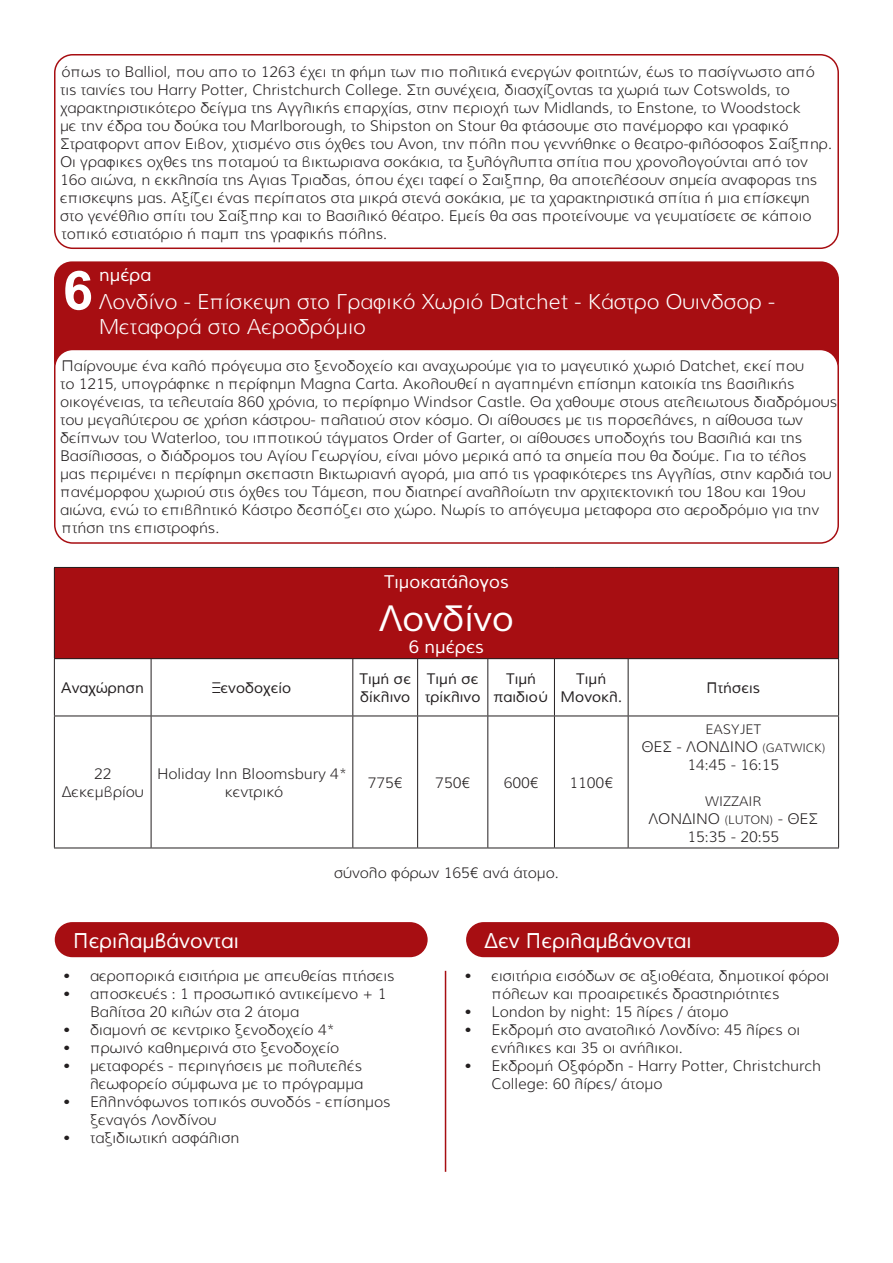
<style>
.page{position:relative;width:893px;height:1263px;background:#fff}
.page>*{position:absolute;margin:0;border:0;box-sizing:border-box;transform-origin:0 0}
.t1{font:700 54px "Arial";color:#fff}
.t2{font:36px "Aka Acid GR Muli Medium";color:#fff}
.t3{font:21px/25.2px "Aka Acid GR Muli Light";color:#fff}
.t4{font:21px "Aka Acid GR Muli Medium";color:#fff}
.t5{font:18px "Aka Acid GR Muli Medium";color:#fff}
.t6{font:15px/18px "Aka Acid GR Muli Light";color:#231f20}
.t7{font:15px/18px "Aka Acid GR Muli Medium";color:#231f20}
.t8{font:13.5px "Aka Acid GR Muli Light";color:#231f20}
.s1{font-size:12px}
</style>
<div class="page">
<div style="left:54px;top:261px;width:785px;height:118px;background:#a70e12;border-radius:18px"></div>
<div style="left:55px;top:349px;width:783px;height:194px;background:#fff;border-radius:18px"></div>
<div style="left:54px;top:349px;width:785px;height:195px;border:2px solid #a70e12;border-radius:18px"></div>
<div style="left:54px;top:54px;width:785px;height:195px;border:2px solid #a70e12;border-radius:18px"></div>
<div style="left:54px;top:567px;width:785px;height:92px;background:#a70e12"></div>
<hr style="left:54px;top:567px;width:97px;height:1px;background:#231f20">
<hr style="left:54px;top:568px;width:1px;height:90px;background:#231f20">
<hr style="left:151px;top:567px;width:202px;height:1px;background:#231f20">
<hr style="left:353px;top:567px;width:65px;height:1px;background:#231f20">
<hr style="left:418px;top:567px;width:70px;height:1px;background:#231f20">
<hr style="left:488px;top:567px;width:66px;height:1px;background:#231f20">
<hr style="left:554px;top:567px;width:74px;height:1px;background:#231f20">
<hr style="left:628px;top:567px;width:211px;height:1px;background:#231f20">
<hr style="left:838px;top:568px;width:1px;height:90px;background:#231f20">
<hr style="left:54px;top:658px;width:97px;height:1px;background:#231f20">
<hr style="left:54px;top:659px;width:1px;height:57px;background:#231f20">
<hr style="left:151px;top:658px;width:202px;height:1px;background:#231f20">
<hr style="left:151px;top:659px;width:1px;height:57px;background:#231f20">
<hr style="left:353px;top:658px;width:65px;height:1px;background:#231f20">
<hr style="left:352px;top:659px;width:1px;height:57px;background:#231f20">
<hr style="left:418px;top:658px;width:70px;height:1px;background:#231f20">
<hr style="left:417px;top:659px;width:1px;height:57px;background:#231f20">
<hr style="left:488px;top:658px;width:66px;height:1px;background:#231f20">
<hr style="left:487px;top:659px;width:1px;height:57px;background:#231f20">
<hr style="left:554px;top:658px;width:74px;height:1px;background:#231f20">
<hr style="left:554px;top:659px;width:1px;height:57px;background:#231f20">
<hr style="left:628px;top:658px;width:211px;height:1px;background:#231f20">
<hr style="left:628px;top:659px;width:1px;height:57px;background:#231f20">
<hr style="left:838px;top:659px;width:1px;height:57px;background:#231f20">
<hr style="left:54px;top:716px;width:97px;height:1px;background:#231f20">
<hr style="left:54px;top:716px;width:1px;height:132px;background:#231f20">
<hr style="left:151px;top:716px;width:202px;height:1px;background:#231f20">
<hr style="left:151px;top:716px;width:1px;height:132px;background:#231f20">
<hr style="left:353px;top:716px;width:65px;height:1px;background:#231f20">
<hr style="left:352px;top:716px;width:1px;height:132px;background:#231f20">
<hr style="left:418px;top:716px;width:70px;height:1px;background:#231f20">
<hr style="left:417px;top:716px;width:1px;height:132px;background:#231f20">
<hr style="left:488px;top:716px;width:66px;height:1px;background:#231f20">
<hr style="left:487px;top:716px;width:1px;height:132px;background:#231f20">
<hr style="left:554px;top:716px;width:74px;height:1px;background:#231f20">
<hr style="left:554px;top:716px;width:1px;height:132px;background:#231f20">
<hr style="left:628px;top:716px;width:211px;height:1px;background:#231f20">
<hr style="left:628px;top:716px;width:1px;height:132px;background:#231f20">
<hr style="left:838px;top:716px;width:1px;height:132px;background:#231f20">
<hr style="left:54px;top:848px;width:97px;height:1px;background:#231f20">
<hr style="left:151px;top:848px;width:202px;height:1px;background:#231f20">
<hr style="left:353px;top:848px;width:65px;height:1px;background:#231f20">
<hr style="left:418px;top:848px;width:70px;height:1px;background:#231f20">
<hr style="left:488px;top:848px;width:66px;height:1px;background:#231f20">
<hr style="left:554px;top:848px;width:74px;height:1px;background:#231f20">
<hr style="left:628px;top:848px;width:211px;height:1px;background:#231f20">
<div style="left:55px;top:922px;width:373px;height:35px;background:#a70e12;border-radius:18px"></div>
<div style="left:466px;top:922px;width:373px;height:35px;background:#a70e12;border-radius:18px"></div>
<hr style="left:445px;top:971px;width:1px;height:201px;background:#a70e12">
<p class="t6" style="left:60px;top:62px;width:773px">όπως το Balliol, που απο το 1263 έχει τη φήμη των πιο πολιτικά ενεργών φοιτητών, έως το πασίγνωστο από τις ταινίες του Harry Potter, Christchurch College. Στη συνέχεια, διασχίζοντας τα χωριά των Cotswolds, το χαρακτηριστικότερο δείγμα της Αγγλικής επαρχίας, στην περιοχή των Midlands, το Enstone, το Woodstock<br>με την έδρα του δούκα του Marlborough, το Shipston on Stour θα φτάσουμε στο πανέμορφο και γραφικό Στρατφορντ απον Ειβον, χτισμένο στις όχθες του Avon, την πόλη που γεννήθηκε ο θεατρο-φιλόσοφος Σαίξπηρ.<br>Οι γραφικες οχθες της ποταμού τα βικτωριανα σοκάκια, τα ξυλόγλυπτα σπίτια που χρονολογούνται από τον 16ο αιώνα, η εκκλησία της Αγιας Τριαδας, όπου έχει ταφεί ο Σαιξπηρ, θα αποτελέσουν σημεία αναφορας της επισκεψης μας. Αξίζει ένας περίπατος στα μικρά στενά σοκάκια, με τα χαρακτηριστικά σπίτια ή μια επίσκεψη στο γενέθλιο σπίτι του Σαίξπηρ και το Βασιλικό θέατρο. Εμείς θα σας προτείνουμε να γευματίσετε σε κάποιο τοπικό εστιατόριο ή παμπ της γραφικής πόλης.</p>
<p class="t5" style="left:99px;top:264px;width:54px">ημέρα</p>
<p class="t1" style="left:63px;top:252px;width:32px">6</p>
<p class="t3" style="left:99px;top:289px;width:678px">Λονδίνο - Επίσκεψη στο Γραφικό Χωριό Datchet - Κάστρο Ουινδσορ -<br>Μεταφορά στο Αεροδρόμιο</p>
<p class="t6" style="left:60px;top:357px;width:779px">Παίρνουμε ένα καλό πρόγευμα στο ξενοδοχείο και αναχωρούμε για το μαγευτικό χωριό Datchet, εκεί που<br>το 1215, υπογράφηκε η περίφημη Magna Carta. Ακολουθεί η αγαπημένη επίσημη κατοικία της βασιλικής οικογένειας, τα τελευταία 860 χρόνια, το περίφημο Windsor Castle. Θα χαθουμε στους ατελειωτους διαδρόμους του μεγαλύτερου σε χρήση κάστρου- παλατιού στον κόσμο. Οι αίθουσες με τις πορσελάνες, η αίθουσα των δείπνων του Waterloo, του ιπποτικού τάγματος Order of Garter, οι αίθουσες υποδοχής του Βασιλιά και της Βασίλισσας, ο διάδρομος του Αγίου Γεωργίου, είναι μόνο μερικά από τα σημεία που θα δούμε. Για το τέλος<br>μας περιμένει η περίφημη σκεπαστη Βικτωριανή αγορά, μια από τις γραφικότερες της Αγγλίας, στην καρδιά του πανέμορφου χωριού στις όχθες του Τάμεση, που διατηρεί αναλλοίωτη την αρχιτεκτονική του 18ου και 19ου αιώνα, ενώ το επιβλητικό Κάστρο δεσπόζει στο χώρο. Νωρίς το απόγευμα μεταφορα στο αεροδρόμιο για την πτήση της επιστροφής.</p>
<p class="t5" style="left:384px;top:571px;width:126px">Τιμοκατάλογος</p>
<p class="t2" style="left:379px;top:597px;width:136px">Λονδίνο</p>
<p class="t5" style="left:409px;top:635px;width:77px">6 ημέρες</p>
<p class="t7" style="left:61px;top:679px;width:84px">Αναχώρηση</p>
<p class="t7" style="left:213px;top:679px;width:80px">Ξενοδοχείο</p>
<p class="t7" style="left:359px;top:670px;width:53px">Τιμή σε δίκλινο</p>
<p class="t7" style="left:425px;top:670px;width:57px">Tιμή σε τρίκλινο</p>
<p class="t7" style="left:494px;top:670px;width:56px;text-align:center">Τιμή παιδιού</p>
<p class="t7" style="left:561px;top:670px;width:63px;text-align:center">Τιμή<br>Moνοκλ.</p>
<p class="t7" style="left:706px;top:679px;width:55px">Πτήσεις</p>
<p class="t6" style="left:62px;top:765px;width:83px;text-align:center">22<br>Δεκεμβρίου</p>
<p class="t6" style="left:157px;top:765px;width:191px">Holiday Inn Bloomsbury 4*</p>
<p class="t6" style="left:225px;top:783px;width:60px">κεντρικό</p>
<p class="t6" style="left:368px;top:774px;width:36px">775€</p>
<p class="t6" style="left:435px;top:774px;width:36px">750€</p>
<p class="t6" style="left:504px;top:774px;width:36px">600€</p>
<p class="t6" style="left:569px;top:774px;width:45px">1100€</p>
<p class="t6" style="left:334px;top:864px;width:226px">σύνολο φόρων 165€ ανά άτομο.</p>
<p class="t8" style="left:705px;top:721px;width:57px">EASYJET</p>
<p class="t6" style="left:641px;top:738px;width:186px">ΘΕΣ - ΛΟΝΔΙΝΟ <span class="s1">(GATWICK)</span></p>
<p class="t6" style="left:687px;top:756px;width:93px">14:45 - 16:15</p>
<p class="t8" style="left:705px;top:793px;width:58px">WIZZAIR</p>
<p class="t6" style="left:648px;top:810px;width:171px">ΛΟΝΔΙΝΟ <span class="s1">(LUTON)</span> - ΘΕΣ</p>
<p class="t6" style="left:687px;top:828px;width:93px">15:35 - 20:55</p>
<p class="t4" style="left:73px;top:928px;width:167px">Περιλαμβάνονται</p>
<p class="t4" style="left:484px;top:928px;width:209px">Δεν Περιλαμβάνονται</p>
<p class="t6" style="left:63px;top:966px;width:333px">• αεροπορικά εισιτήρια με απευθείας πτήσεις</p>
<p class="t6" style="left:90px;top:984px;width:298px;text-indent:-27px">• αποσκευές : 1 προσωπικό αντικείμενο + 1<br>Βαλίτσα 20 κιλών στα 2 άτομα</p>
<p class="t6" style="left:63px;top:1020px;width:273px">• διαμονή σε κεντρικο ξενοδοχείο 4*</p>
<p class="t6" style="left:63px;top:1038px;width:278px">• πρωινό καθημερινά στο ξενοδοχείο</p>
<p class="t6" style="left:63px;top:1056px;width:302px;text-align:right">• μεταφορές - περιηγήσεις με πολυτελές λεωφορείο σύμφωνα με το πρόγραμμα</p>
<p class="t6" style="left:90px;top:1092px;width:302px;text-indent:-27px">• Ελληνόφωνος τοπικός συνοδός - επίσημος ξεναγός Λονδίνου</p>
<p class="t6" style="left:63px;top:1128px;width:178px">• ταξιδιωτική ασφάλιση</p>
<p class="t6" style="left:491px;top:966px;width:339px;text-indent:-27px">• εισιτήρια εισόδων σε αξιοθέατα, δημοτικοί φόροι πόλεων και προαιρετικές δραστηριότητες</p>
<p class="t6" style="left:464px;top:1002px;width:266px">• London by night: 15 λίρες / άτομο</p>
<p class="t6" style="left:491px;top:1020px;width:310px;text-indent:-27px">• Εκδρομή στο ανατολικό Λονδίνο: 45 λίρες οι ενήλικες και 35 οι ανήλικοι.</p>
<p class="t6" style="left:491px;top:1056px;width:331px;text-indent:-27px">• Εκδρομή Οξφόρδη - Harry Potter, Christchurch<br>College: 60 λίρες/ άτομο</p>
</div>
